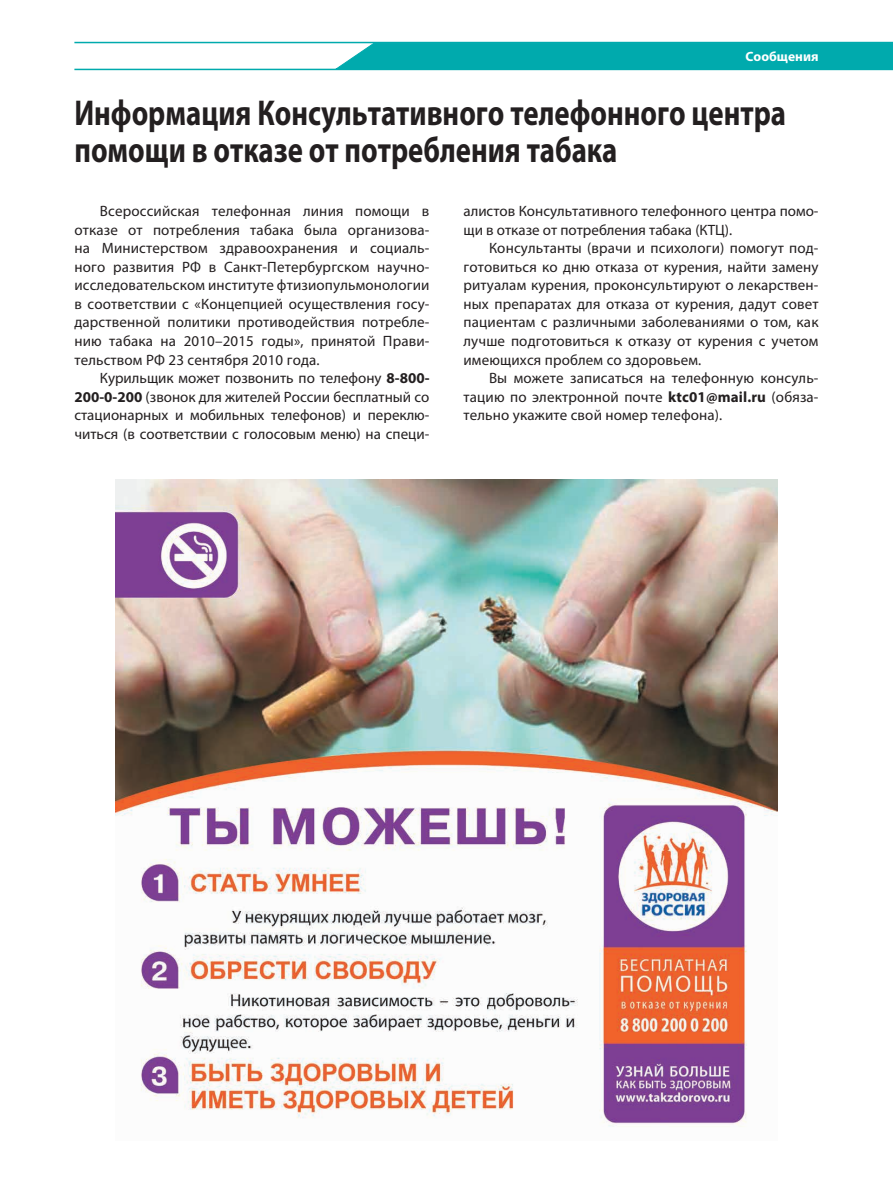
<style>
.page{position:relative;width:893px;height:1191px;background:#fff}
.page>*{position:absolute;margin:0;border:0;box-sizing:border-box;transform-origin:0 0}
.t1{font:700 36px/37.5px "Myriad Pro";color:#231f20;scale:.8 1}
.t2{font:15px/18.5px "Myriad Pro";letter-spacing:.01em;color:#231f20;text-align:justify}
.t3{font:700 13.5px "Myriad Pro";color:#fff}
.s1{font-weight:700}
</style>
<div class="page">
<hr style="left:74px;top:42px;width:819px;height:1px;background:#00aaad">
<hr style="left:74px;top:69px;width:819px;height:1px;background:#00aaad">
<div style="left:334px;top:43px;width:559px;height:26px;background:#00aaad"></div>
<img style="left:116px;top:479px;width:661px;height:648px">
<p class="t3" style="left:745px;top:48px;width:75px">Сообщения</p>
<h1 class="t1" style="left:74px;top:93px;width:891px">Информация Консультативного телефонного центра помощи в отказе от потребления табака</h1>
<p class="t2" style="left:74px;top:202px;width:357px;text-indent:26px">Всероссийская телефонная линия помощи в отказе от потребления табака была организова&shy;на Министерством здравоохранения и социаль&shy;ного развития РФ в Санкт-Петербургском научно&shy;исследовательском институте фтизиопульмонологии в соответствии с «Концепцией осуществления госу&shy;дарственной политики противодействия потребле&shy;нию табака на 2010–2015 годы», принятой Прави&shy;тельством РФ 23 сентября 2010 года.</p>
<p class="t2" style="left:74px;top:368px;width:357px;text-indent:26px">Курильщик может позвонить по телефону <span class="s1">8-800- 200-0-200</span> (звонок для жителей России бесплатный со стационарных и мобильных телефонов) и переклю&shy;читься (в соответствии с голосовым меню) на специ-</p>
<p class="t2" style="left:463px;top:202px;width:357px">алистов Консультативного телефонного центра помо&shy;щи в отказе от потребления табака (КТЦ).</p>
<p class="t2" style="left:463px;top:239px;width:357px;text-indent:26px">Консультанты (врачи и психологи) помогут под&shy;готовиться ко дню отказа от курения, найти замену ритуалам курения, проконсультируют о лекарствен&shy;ных препаратах для отказа от курения, дадут совет пациентам с различными заболеваниями о том, как лучше подготовиться к отказу от курения с учетом имеющихся проблем со здоровьем.</p>
<p class="t2" style="left:463px;top:368px;width:357px;text-indent:26px">Вы можете записаться на телефонную консуль&shy;тацию по электронной почте <span class="s1">ktc01@mail.ru</span> (обяза&shy;тельно укажите свой номер телефона).</p>
</div>
